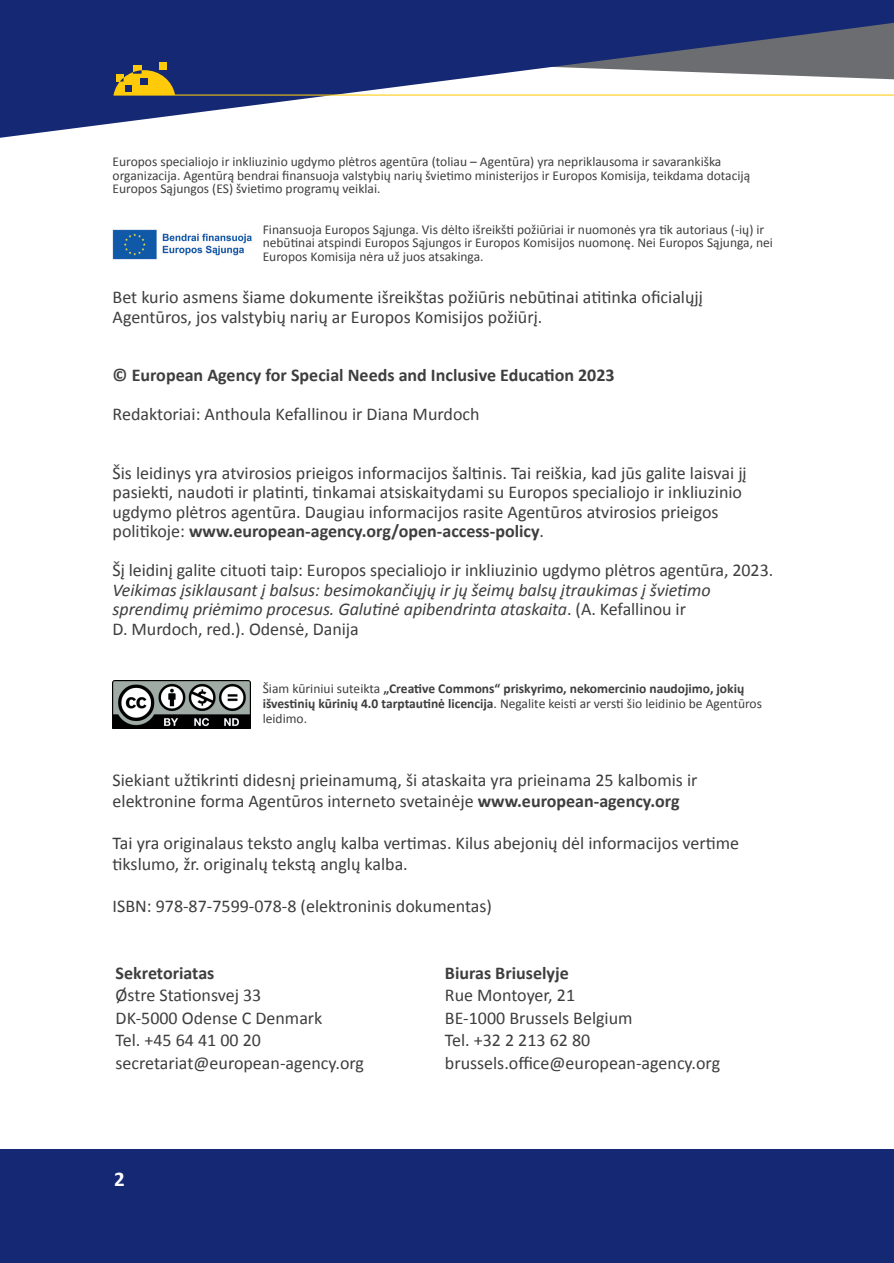
<style>
.page{position:relative;width:894px;height:1263px;background:#fff}
.page>*{position:absolute;margin:0;border:0;box-sizing:border-box;transform-origin:0 0}
.t1{font:700 21px "Calibri";color:#fff}
.t2{font:18px/22.5px "Calibri";color:#3e3e3f}
.t3{font:700 18px/39px "Calibri";color:#3e3e3f}
.t4{font:13.5px/13.5px "Calibri";color:#3e3e3f}
.t5{font:700 13.5px/15px "Calibri";color:#3e3e3f}
.s1{font-weight:400}
.s2{font-weight:700}
.s3{font-style:italic}
</style>
<div class="page">
<svg style="left:0;top:0;width:893px;height:138px;fill:#152874"></svg>
<hr style="left:114px;top:95px;width:779px;height:1px;background:#feca0a">
<div style="left:159px;top:62px;width:8px;height:8px;background:#feca0a"></div>
<div style="left:133px;top:65px;width:8px;height:9px;background:#feca0a"></div>
<svg style="left:114px;top:70px;width:61px;height:25px;background:#b99a29"></svg>
<img style="left:112px;top:229px;width:140px;height:31px">
<img style="left:112px;top:680px;width:139px;height:49px">
<div style="left:0;top:1150px;width:893px;height:113px;background:#152874"></div>
<p class="t4" style="left:112px;top:155px;width:639px">Europos specialiojo ir inkliuzinio ugdymo plėtros agentūra (toliau – Agentūra) yra nepriklausoma ir savarankiška organizacija. Agentūrą bendrai finansuoja valstybių narių švietimo ministerijos ir Europos Komisija, teikdama dotaciją<br>Europos Sąjungos (ES) švietimo programų veiklai.</p>
<p class="t4" style="left:262px;top:222px;width:511px">Finansuoja Europos Sąjunga. Vis dėlto išreikšti požiūriai ir nuomonės yra tik autoriaus (-ių) ir nebūtinai atspindi Europos Sąjungos ir Europos Komisijos nuomonę. Nei Europos Sąjunga, nei<br>Europos Komisija nėra už juos atsakinga.</p>
<p class="t2" style="left:112px;top:286px;width:591px;line-height:19.5px">Bet kurio asmens šiame dokumente išreikštas požiūris nebūtinai atitinka oficialųjį<br>Agentūros, jos valstybių narių ar Europos Komisijos požiūrį.</p>
<p class="t3" style="left:112px;top:355px;width:503px">© European Agency for Special Needs and Inclusive Education 2023<br><span class="s1">Redaktoriai: Anthoula Kefallinou ir Diana Murdoch</span></p>
<p class="t2" style="left:112px;top:462px;width:635px;line-height:19.5px">Šis leidinys yra atvirosios prieigos informacijos šaltinis. Tai reiškia, kad jūs galite laisvai jį pasiekti, naudoti ir platinti, tinkamai atsiskaitydami su Europos specialiojo ir inkliuzinio ugdymo plėtros agentūra. Daugiau informacijos rasite Agentūros atvirosios prieigos politikoje: <span class="s2">www.european-agency.org/open-access-policy</span>.</p>
<p class="t2" style="left:112px;top:559px;width:662px;line-height:19.5px">Šį leidinį galite cituoti taip: Europos specialiojo ir inkliuzinio ugdymo plėtros agentūra, 2023.<br><span class="s3">Veikimas įsiklausant į balsus: besimokančiųjų ir jų šeimų balsų įtraukimas į švietimo sprendimų priėmimo procesus. Galutinė apibendrinta ataskaita</span>. (A. Kefallinou ir<br>D. Murdoch, red.). Odensė, Danija</p>
<p class="t5" style="left:262px;top:680px;width:500px"><span class="s1">Šiam kūriniui suteikta</span> „Creative Commons“ priskyrimo, nekomercinio naudojimo, jokių išvestinių kūrinių 4.0 tarptautinė licencija<span class="s1">. Negalite keisti ar versti šio leidinio be Agentūros leidimo.</span></p>
<p class="t2" style="left:112px;top:769px;width:586px;line-height:21px">Siekiant užtikrinti didesnį prieinamumą, ši ataskaita yra prieinama 25 kalbomis ir elektronine forma Agentūros interneto svetainėje <span class="s2">www.european-agency.org</span></p>
<p class="t2" style="left:112px;top:832px;width:628px;line-height:21px">Tai yra originalaus teksto anglų kalba vertimas. Kilus abejonių dėl informacijos vertime tikslumo, žr. originalų tekstą anglų kalba.</p>
<p class="t2" style="left:112px;top:894px;width:381px">ISBN: 978-87-7599-078-8 (elektroninis dokumentas)</p>
<p class="t2" style="left:115px;top:961px;width:250px"><span class="s2">Sekretoriatas<br></span>Østre Stationsvej 33<br>DK-5000 Odense C Denmark<br>Tel. +45 64 41 00 20 secretariat@european-agency.org</p>
<p class="t2" style="left:445px;top:961px;width:276px"><span class="s2">Biuras Briuselyje<br></span>Rue Montoyer, 21<br>BE-1000 Brussels Belgium<br>Tel. +32 2 213 62 80 brussels.office@european-agency.org</p>
<p class="t1" style="left:114px;top:1165px;width:12px">2</p>
</div>
